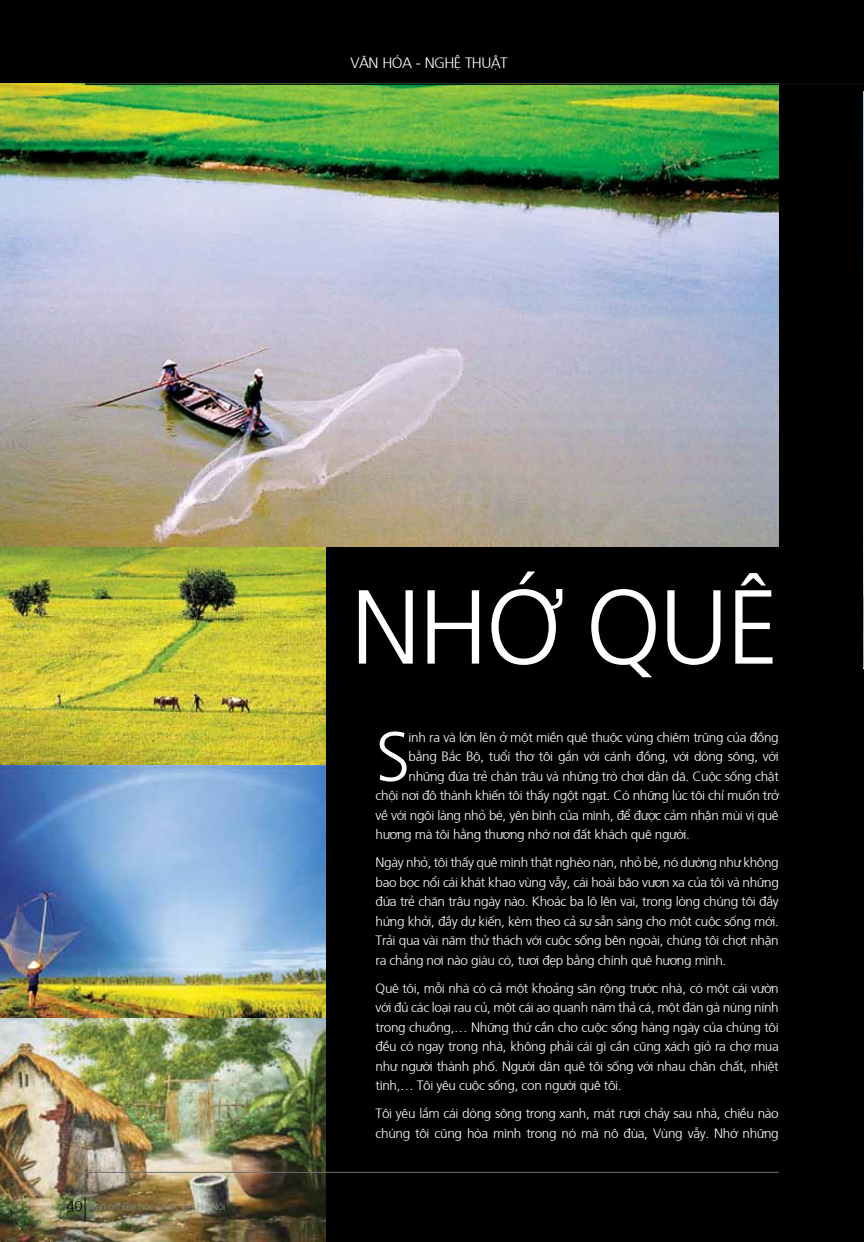
<style>
.page{position:relative;width:864px;height:1242px;background:#fff}
.page>*{position:absolute;margin:0;border:0;box-sizing:border-box;transform-origin:0 0}
.t1{font:300 105px "Frutiger";color:#fff}
.t2{font:300 69.3px "Frutiger";color:#fff}
.t3{font:300 15px "Frutiger";letter-spacing:-.04em;color:#fff}
.t4{font:300 13.5px/19.5px "Frutiger";letter-spacing:-.025em;color:#fff;text-align:justify}
.t5{font:300 10.5px "Frutiger";letter-spacing:-.03em;color:#828b92}
.s1{font-size:14.25px;color:#000}
</style>
<div class="page">
<div style="left:0;top:0;width:863px;height:1242px;background:#000"></div>
<img style="left:0;top:546px;width:325px;height:696px">
<img style="left:0;top:84px;width:778px;height:462px">
<hr style="left:85px;top:1172px;width:693px;height:1px;background:#6d6e71">
<svg style="left:85px;top:1198px;width:1px;height:23px"></svg>
<hr style="left:85px;top:84px;width:778px;height:1px;background:#0a0a0b">
<p class="t3" style="left:350px;top:53px;width:140px">VĂN HÓA - NGHỆ THUẬT</p>
<p class="t5" style="left:67px;top:1198px;width:160px"><span class="s1">40</span> Bản tin Đại học Quốc gia Hà Nội</p>
<h1 class="t1" style="left:350px;top:554px;width:362px">NHỚ QUÊ</h1>
<h2 class="t2" style="left:375px;top:708px;width:36px">S</h2>
<p class="t4" style="left:408px;top:726px;width:371px">inh ra và lớn lên ở một miền quê thuộc vùng chiêm trũng của đồng</p>
<p class="t4" style="left:408px;top:746px;width:371px">bằng Bắc Bộ, tuổi thơ tôi gắn với cánh đồng, với dòng sông, với</p>
<p class="t4" style="left:408px;top:765px;width:371px">những đứa trẻ chăn trâu và những trò chơi dân dã. C uộc sống chật</p>
<p class="t4" style="left:375px;top:785px;width:404px">chội nơi đô thành khiến tôi thấy ngột ngạt. Có những lúc tôi chỉ muốn trở</p>
<p class="t4" style="left:375px;top:804px;width:404px">về với ngôi làng nhỏ bé, yên bình của mình, để được cảm nhận mùi vị quê</p>
<p class="t4" style="left:375px;top:824px;width:316px">hương mà tôi hằng thương nhớ nơi đất khách quê người.</p>
<p class="t4" style="left:375px;top:852px;width:404px">Ngày nhỏ, tôi thấy quê mình thật nghèo nàn, nhỏ bé, nó dường như không bao bọc nổi cái khát khao vùng vẫy, cái hoài bão vươn xa của tôi và những đứa trẻ chăn trâu ngày nào. Khoác ba lô lên vai, trong lòng chúng tôi đầy hứng khởi, đầy dự kiến, kèm theo cả sự sẵn sàng cho một cuộc sống mới.<br>Trải qua vài năm thử thách với cuộc sống bên ngoài, chúng tôi chợt nhận ra chẳng nơi nào giàu có, tươi đẹp bằng chính quê hương mình.</p>
<p class="t4" style="left:375px;top:977px;width:404px">Quê tôi, mỗi nhà có cả một khoảng sân rộng trước nhà, có một cái vườn với đủ các loại rau củ, một cái ao quanh năm thả cá, một đàn gà núng nính trong chuồng,… Những thứ cần cho cuộc sống hàng ngày của chúng tôi đều có ngay trong nhà, không phải cái gì cần cũng xách giỏ ra chợ mua như người thành phố. Người dân quê tôi sống với nhau chân chất, nhiệt tình,… Tôi yêu cuộc sống, con người quê tôi.</p>
<p class="t4" style="left:375px;top:1103px;width:404px">Tôi yêu lắm cái dòng sông trong xanh, mát rượi chảy sau nhà, chiều nào chúng tôi cũng hòa mình trong nó mà nô đùa, Vùng vẫy. Nhớ những</p>
</div>
